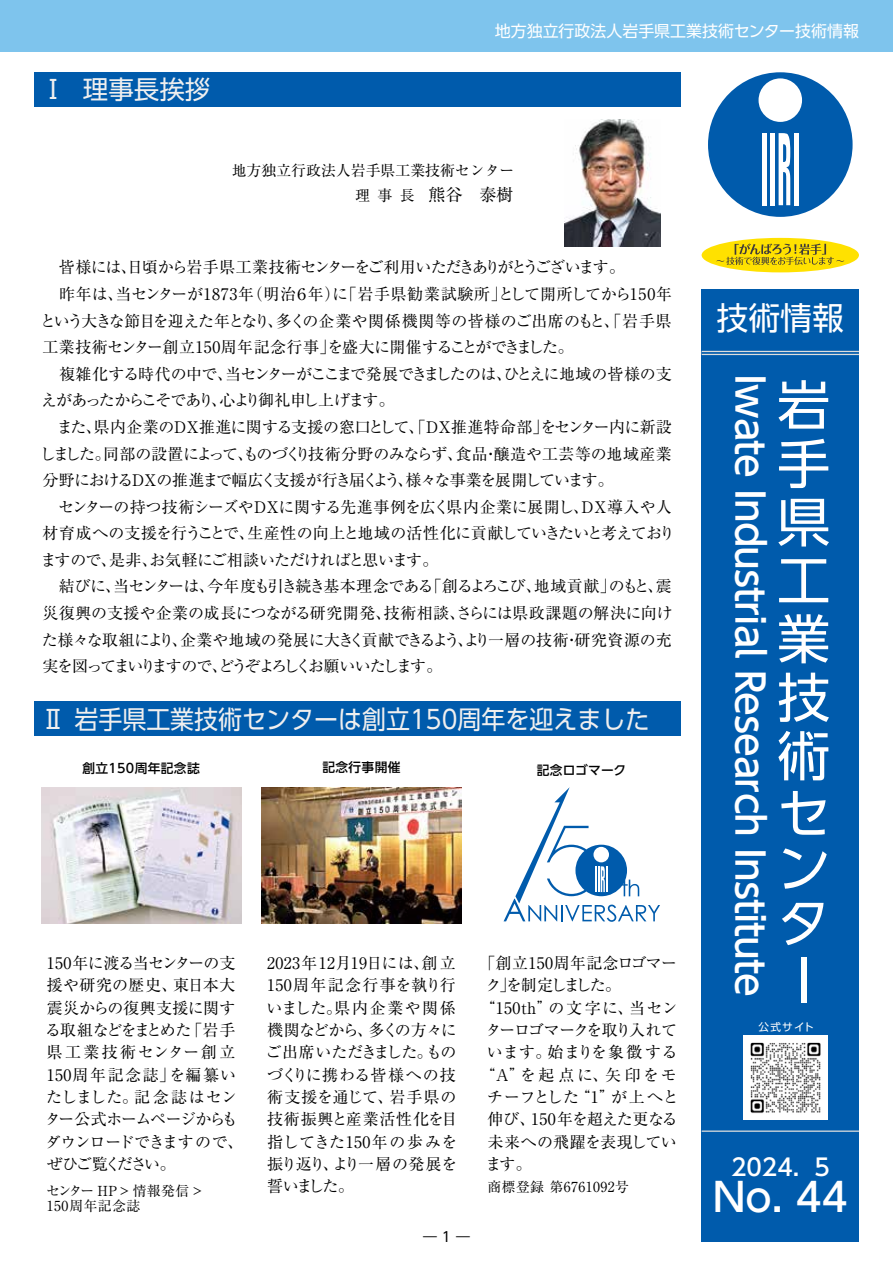
<style>
.page{position:relative;width:893px;height:1263px;background:#fff}
.page>*{position:absolute;margin:0;border:0;box-sizing:border-box;transform-origin:0 0}
.t1{font:53.1px/57.4px "UD Shin Go Pro";color:#fff;text-align:justify}
.t2{font:500 39.3px "UD Shin Go Pro";color:#fff}
.t3{font:500 38.25px "UD Shin Go Pro";letter-spacing:-.025em;color:#fff}
.t4{font:31.95px "UD Shin Go Pro";color:#fff}
.t5{font:25.5px "UD Shin Go Pro";color:#f0efef}
.t6{font:25.5px "UD Shin Go Pro";color:#efefef}
.t7{font:500 23.4px "UD Shin Go Pro";color:#fff}
.t8{font:16.95px "Ryumin Pro";color:#000}
.t9{font:15.9px/22.4px "Ryumin Pro";letter-spacing:-.03em;color:#000}
.t10{font:15.9px "UD Shin Go Pro";color:#fff}
.t11{font:15.9px "Ryumin Pro";letter-spacing:.025em;color:#000}
.t12{font:15.9px "Ryumin Pro";letter-spacing:.02em;color:#000}
.t13{font:15.9px "Ryumin Pro";letter-spacing:-.1em;color:#000}
.t14{font:15.9px "Ryumin Pro";letter-spacing:-.005em;color:#000}
.t15{font:15.9px "Ryumin Pro";letter-spacing:.03em;color:#000}
.t16{font:15.9px "Ryumin Pro";letter-spacing:.16em;color:#000}
.t17{font:15.9px "Ryumin Pro";letter-spacing:.01em;color:#000}
.t18{font:15.9px "Ryumin Pro";letter-spacing:-.125em;color:#000}
.t19{font:14.85px "Ryumin Pro";color:#000}
.t20{font:13.8px/15.9px "Ryumin Pro";letter-spacing:.03em;color:#000}
.t21{font:13.8px "UD Shin Go Pro";color:#000}
.t22{font:500 12.75px "UD Shin Go Pro";letter-spacing:.025em;color:#000}
.t23{font:10.65px "UD Shin Go Pro";letter-spacing:.125em;color:#fff}
.s1{font-size:14.85px}
</style>
<div class="page">
<div style="left:0;top:0;width:893px;height:51px;background:#7ec4ed"></div>
<div style="left:708px;top:72px;width:145px;height:145px;background:#005bac;border-radius:50%"></div>
<div style="left:758px;top:78px;width:44px;height:44px;background:#fff;border-radius:50%"></div>
<hr style="left:762px;top:133px;width:4px;height:72px;background:#fff">
<div style="left:770px;top:133px;width:5px;height:72px;background:#fff"></div>
<svg style="left:779px;top:133px;width:11px;height:72px"></svg>
<div style="left:794px;top:133px;width:5px;height:72px;background:#fff"></div>
<div style="left:702px;top:289px;width:157px;height:953px;background:#005bac"></div>
<hr style="left:702px;top:1130px;width:157px;height:2px;background:#dcdddd">
<hr style="left:702px;top:351px;width:157px;height:4px;background:#dcdddd">
<hr style="left:702px;top:352px;width:157px;height:2px;background:#005bac">
<div style="left:702px;top:238px;width:157px;height:34px;background:#ffe100;border-radius:50%"></div>
<svg style="left:716px;top:244px;width:128px;height:21px"></svg>
<div style="left:34px;top:72px;width:646px;height:34px;background:#005bac"></div>
<div style="left:34px;top:702px;width:646px;height:34px;background:#005bac"></div>
<img style="left:744px;top:1036px;width:84px;height:84px">
<img style="left:564px;top:119px;width:96px;height:128px">
<svg style="left:504px;top:787px;width:156px;height:135px"></svg>
<hr style="left:606px;top:866px;width:2px;height:26px;background:#fff">
<img style="left:41px;top:787px;width:200px;height:136px">
<img style="left:261px;top:787px;width:200px;height:136px">
<h3 class="t6" style="left:40px;top:69px;width:172px">Ⅰ 理事長挨拶</h3>
<p class="t10" style="left:495px;top:18px;width:366px">地方独立行政法人岩手県工業技術センター技術情報</p>
<p class="t19" style="left:232px;top:158px;width:284px">地方独立行政法人岩手県工業技術センター</p>
<p class="t8" style="left:355px;top:181px;width:160px"><span class="s1">理事長</span> 熊谷　泰樹</p>
<p class="t9" style="left:40px;top:253px;width:633px;line-height:26.5px">　皆様には、日頃から岩手県工業技術センターをご利用いただきありがとうございます。<br>　昨年は、当センターが1873年（明治６年）に「岩手県勧業試験所」として開所してから150年という大きな節目を迎えた年となり、多くの企業や関係機関等の皆様のご出席のもと、「岩手県工業技術センター創立150周年記念行事」を盛大に開催することができました。<br>　複雑化する時代の中で、当センターがここまで発展できましたのは、ひとえに地域の皆様の支えがあったからこそであり、心より御礼申し上げます。</p>
<p class="t9" style="left:40px;top:413px;width:636px;line-height:26.5px;text-indent:17px">また、県内企業のＤＸ推進に関する支援の窓口として、「ＤＸ推進特命部」をセンター内に新設しました。同部の設置によって、ものづくり技術分野のみならず、食品・醸造や工芸等の地域産業分野におけるＤＸの推進まで幅広く支援が行き届くよう、様々な事業を展開しています。<br>　センターの持つ技術シーズやＤＸに関する先進事例を広く県内企業に展開し、ＤＸ導入や人材育成への支援を行うことで、生産性の向上と地域の活性化に貢献していきたいと考えておりますので、是非、お気軽にご相談いただければと思います。<br>　結びに、当センターは、今年度も引き続き基本理念である「創るよろこび、地域貢献」のもと、震災復興の支援や企業の成長につながる研究開発、技術相談、さらには県政課題の解決に向けた様々な取組により、企業や地域の発展に大きく貢献できるよう、より一層の技術・研究資源の充実を図ってまいりますので、どうぞよろしくお願いいたします。</p>
<h3 class="t5" style="left:40px;top:698px;width:611px">Ⅱ 岩手県工業技術センターは創立150周年を迎えました</h3>
<p class="t22" style="left:82px;top:757px;width:119px">創立150周年記念誌</p>
<p class="t22" style="left:322px;top:756px;width:80px">記念行事開催</p>
<p class="t22" style="left:537px;top:759px;width:91px">記念ロゴマーク</p>
<p class="t9" style="left:45px;top:951px;width:200px">150年に渡る当センターの支援や研究の歴史、東日本大震災からの復興支援に関する取組などをまとめた「岩手県工業技術センター創立<br>150周年記念誌」を編纂いたしました。記念誌はセンター公式ホームページからもダウンロードできますので、ぜひご覧ください。</p>
<p class="t20" style="left:46px;top:1181px;width:158px">センター HP &gt; 情報発信 &gt;<br>150周年記念誌</p>
<p class="t9" style="left:266px;top:951px;width:193px;text-align:justify">2023年12月19日には､創立150周年記念行事を執り行いました｡県内企業や関係機関などから、多くの方々にご出席いただきました。ものづくりに携わる皆様への技術支援を通じて、岩手県の技術振興と産業活性化を目指してきた150年の歩みを振り返り、より一層の発展を誓いました。</p>
<p class="t12" style="left:487px;top:951px;width:191px">｢創立150周年記念ロゴマー</p>
<p class="t18" style="left:486px;top:973px;width:137px">ク｣を制定しました。</p>
<p class="t11" style="left:480px;top:995px;width:200px">“150th”の文字に、当セン</p>
<p class="t13" style="left:485px;top:1017px;width:193px">ターロゴマークを取り入れて</p>
<p class="t15" style="left:487px;top:1040px;width:192px">います。始まりを象徴する</p>
<p class="t16" style="left:480px;top:1062px;width:199px">“A”を起点に、矢印をモ</p>
<p class="t14" style="left:487px;top:1084px;width:193px">チーフとした“1”が上へと</p>
<p class="t9" style="left:487px;top:1107px;width:192px">伸び、150年を超えた更なる</p>
<p class="t17" style="left:487px;top:1129px;width:191px">未来への飛躍を表現してい</p>
<p class="t9" style="left:485px;top:1152px;width:48px">ます。</p>
<p class="t20" style="left:487px;top:1178px;width:143px">商標登録 第6761092号</p>
<p class="t21" style="left:423px;top:1225px;width:48px">―１―</p>
<h3 class="t4" style="left:716px;top:292px;width:129px">技術情報</h3>
<h3 class="t3" style="left:781px;top:374px;width:624px;rotate:90deg">Iwate Industrial Research Institute</h3>
<h1 class="t1" style="left:777px;top:375px;width:53px">岩手県工業技術センター</h1>
<p class="t23" style="left:758px;top:1019px;width:57px">公式サイト</p>
<h3 class="t7" style="left:731px;top:1148px;width:104px">2024. ５</h3>
<h2 class="t2" style="left:713px;top:1165px;width:136px">No. 44</h2>
</div>
